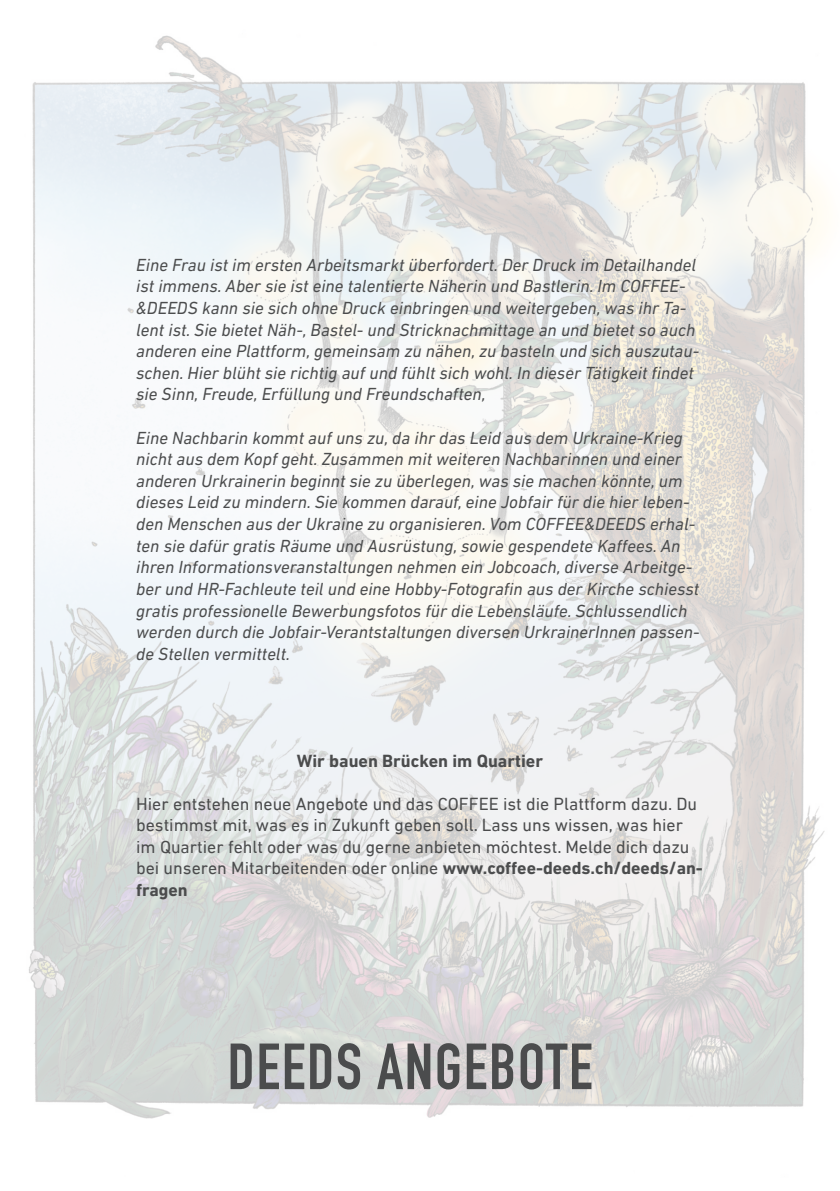
<style>
.page{position:relative;width:840px;height:1191px;background:#fff}
.page>*{position:absolute;margin:0;border:0;box-sizing:border-box;transform-origin:0 0}
.t1{font:700 64px "DIN Condensed";letter-spacing:.025em;color:#4b4c4d}
.t2{font:700 18px "DIN Next LT Pro";color:#4b4c4d}
.t3{font:italic 17.8px/21.6px "DIN Next LT Pro";color:#4b4c4d}
.t4{font:17.8px/21.4px "DIN Next LT Pro";color:#4b4c4d}
.s1{font-weight:700}
</style>
<div class="page">
<img style="left:29px;top:35px;width:796px;height:1084px">
<p class="t3" style="left:136px;top:255px;width:564px">Eine Frau ist im ersten Arbeitsmarkt überfordert. Der Druck im Detailhandel ist immens. Aber sie ist eine talentierte Näherin und Bastlerin. Im COFFEE-&amp;DEEDS kann sie sich ohne Druck einbringen und weitergeben, was ihr Ta&shy;lent ist. Sie bietet Näh-, Bastel- und Stricknachmittage an und bietet so auch anderen eine Plattform, gemeinsam zu nähen, zu basteln und sich auszutau&shy;schen. Hier blüht sie richtig auf und fühlt sich wohl. In dieser Tätigkeit findet sie Sinn, Freude, Erfüllung und Freundschaften,</p>
<p class="t3" style="left:136px;top:428px;width:564px">Eine Nachbarin kommt auf uns zu, da ihr das Leid aus dem Urkraine-Krieg nicht aus dem Kopf geht. Zusammen mit weiteren Nachbarinnen und einer anderen Urkrainerin beginnt sie zu überlegen, was sie machen könnte, um dieses Leid zu mindern. Sie kommen darauf, eine Jobfair für die hier leben&shy;den Menschen aus der Ukraine zu organisieren. Vom COFFEE&amp;DEEDS erhal&shy;ten sie dafür gratis Räume und Ausrüstung, sowie gespendete Kaffees. An ihren Informationsveranstaltungen nehmen ein Jobcoach, diverse Arbeitge&shy;ber und HR-Fachleute teil und eine Hobby-Fotografin aus der Kirche schiesst gratis professionelle Bewerbungsfotos für die Lebensläufe. Schlussendlich werden durch die Jobfair-Verantstaltungen diversen UrkrainerInnen passen&shy;de Stellen vermittelt.</p>
<p class="t2" style="left:297px;top:753px;width:247px">Wir bauen Brücken im Quartier</p>
<p class="t4" style="left:136px;top:794px;width:568px">Hier entstehen neue Angebote und das COFFEE ist die Plattform dazu. Du bestimmst mit, was es in Zukunft geben soll. Lass uns wissen, was hier im Quartier fehlt oder was du gerne anbieten möchtest. Melde dich dazu bei unseren Mitarbeitenden oder online <span class="s1">www.coffee-deeds.ch/deeds/an&shy;fragen</span></p>
<h1 class="t1" style="left:227px;top:1043px;width:366px">DEEDS ANGEBOTE</h1>
</div>
